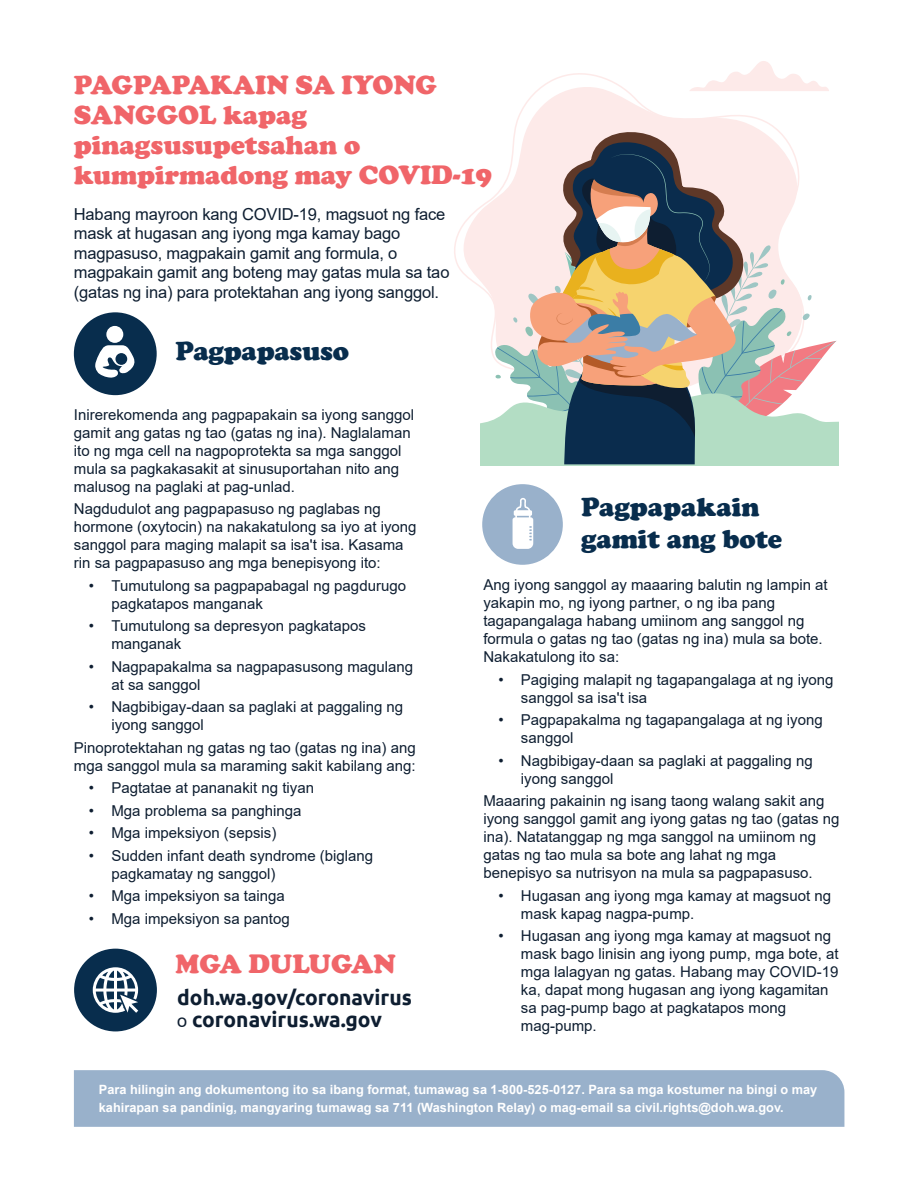
<style>
.page{position:relative;width:918px;height:1188px;background:#fff}
.page>*{position:absolute;margin:0;border:0;box-sizing:border-box;transform-origin:0 0}
.t1{font:900 27px/30px "Cooper";color:#f06569}
.t2{font:900 27px/32.4px "Cooper";color:#082d4d}
.t3{font:700 21px/22.5px "Ubuntu";color:#0e1e31}
.t4{font:16.5px/19.5px "Arial";letter-spacing:-.01em;color:#0e1e31}
.t5{font:15px/18px "Arial";color:#0e1e31}
.t6{font:700 12.75px/18px "Arial";color:#fff}
.s1{font-family:"Arial";font-weight:400;font-size:18px}
</style>
<div class="page">
<div style="left:74px;top:949px;width:83px;height:82px;background:#082d4d;border-radius:50%"></div>
<svg style="left:93px;top:967px;width:45px;height:46px"></svg>
<div style="left:482px;top:484px;width:81px;height:81px;background:#99b1cb;border-radius:50%"></div>
<svg style="left:513px;top:498px;width:20px;height:51px"></svg>
<div style="left:74px;top:312px;width:83px;height:83px;background:#082d4d;border-radius:50%"></div>
<div style="left:106px;top:326px;width:17px;height:17px;background:#fff;border-radius:50%"></div>
<svg style="left:95px;top:345px;width:40px;height:33px"></svg>
<div style="left:74px;top:1070px;width:770px;height:57px;background:#99b1cb"></div>
<svg style="left:460px;top:85px;width:293px;height:202px"></svg>
<svg style="left:689px;top:61px;width:140px;height:30px"></svg>
<svg style="left:480px;top:117px;width:358px;height:348px"></svg>
<h1 class="t1" style="left:74px;top:70px;width:420px">PAGPAPAKAIN SA IYONG<br>SANGGOL kapag pinagsusupetsahan o kumpirmadong may COVID-19</h1>
<p class="t4" style="left:74px;top:204px;width:377px">Habang mayroon kang COVID-19, magsuot ng face mask at hugasan ang iyong mga kamay bago magpasuso, magpakain gamit ang formula, o magpakain gamit ang boteng may gatas mula sa tao (gatas ng ina) para protektahan ang iyong sanggol.</p>
<h1 class="t2" style="left:176px;top:334px;width:175px">Pagpapasuso</h1>
<p class="t5" style="left:74px;top:405px;width:342px">Inirerekomenda ang pagpapakain sa iyong sanggol gamit ang gatas ng tao (gatas ng ina). Naglalaman ito ng mga cell na nagpoprotekta sa mga sanggol mula sa pagkakasakit at sinusuportahan nito ang malusog na paglaki at pag-unlad.</p>
<p class="t5" style="left:74px;top:500px;width:344px">Nagdudulot ang pagpapasuso ng paglabas ng hormone (oxytocin) na nakakatulong sa iyo at iyong sanggol para maging malapit sa isa't isa. Kasama rin sa pagpapasuso ang mga benepisyong ito:</p>
<p class="t5" style="left:111px;top:576px;width:296px;text-indent:-22px">• Tumutulong sa pagpapabagal ng pagdurugo pagkatapos manganak</p>
<p class="t5" style="left:111px;top:617px;width:256px;text-indent:-22px">• Tumutulong sa depresyon pagkatapos manganak</p>
<p class="t5" style="left:111px;top:657px;width:303px;text-indent:-22px">• Nagpapakalma sa nagpapasusong magulang at sa sanggol</p>
<p class="t5" style="left:111px;top:698px;width:293px;text-indent:-22px">• Nagbibigay-daan sa paglaki at paggaling ng iyong sanggol</p>
<p class="t5" style="left:74px;top:738px;width:343px">Pinoprotektahan ng gatas ng tao (gatas ng ina) ang mga sanggol mula sa maraming sakit kabilang ang:</p>
<p class="t5" style="left:89px;top:779px;width:227px">• Pagtatae at pananakit ng tiyan</p>
<p class="t5" style="left:89px;top:801px;width:214px">• Mga problema sa panghinga</p>
<p class="t5" style="left:89px;top:824px;width:189px">• Mga impeksiyon (sepsis)</p>
<p class="t5" style="left:111px;top:846px;width:263px;text-indent:-22px">• Sudden infant death syndrome (biglang pagkamatay ng sanggol)</p>
<p class="t5" style="left:89px;top:887px;width:197px">• Mga impeksiyon sa tainga</p>
<p class="t5" style="left:89px;top:909px;width:202px">• Mga impeksiyon sa pantog</p>
<h1 class="t1" style="left:176px;top:949px;width:222px">MGA DULUGAN</h1>
<h2 class="t3" style="left:177px;top:986px;width:236px">doh.wa.gov/coronavirus <span class="s1">o</span> coronavirus.wa.gov</h2>
<h1 class="t2" style="left:581px;top:490px;width:203px">Pagpapakain gamit ang bote</h1>
<p class="t5" style="left:483px;top:576px;width:346px">Ang iyong sanggol ay maaaring balutin ng lampin at yakapin mo, ng iyong partner, o ng iba pang tagapangalaga habang umiinom ang sanggol ng formula o gatas ng tao (gatas ng ina) mula sa bote.<br>Nakakatulong ito sa:</p>
<p class="t5" style="left:521px;top:670px;width:314px;text-indent:-22px">• Pagiging malapit ng tagapangalaga at ng iyong sanggol sa isa't isa</p>
<p class="t5" style="left:521px;top:711px;width:303px;text-indent:-22px">• Pagpapakalma ng tagapangalaga at ng iyong sanggol</p>
<p class="t5" style="left:521px;top:751px;width:293px;text-indent:-22px">• Nagbibigay-daan sa paglaki at paggaling ng iyong sanggol</p>
<p class="t5" style="left:483px;top:792px;width:358px">Maaaring pakainin ng isang taong walang sakit ang iyong sanggol gamit ang iyong gatas ng tao (gatas ng ina). Natatanggap ng mga sanggol na umiinom ng gatas ng tao mula sa bote ang lahat ng mga benepisyo sa nutrisyon na mula sa pagpapasuso.</p>
<p class="t5" style="left:521px;top:886px;width:312px;text-indent:-22px">• Hugasan ang iyong mga kamay at magsuot ng mask kapag nagpa-pump.</p>
<p class="t5" style="left:521px;top:927px;width:319px;text-indent:-22px">• Hugasan ang iyong mga kamay at magsuot ng mask bago linisin ang iyong pump, mga bote, at mga lalagyan ng gatas. Habang may COVID-19 ka, dapat mong hugasan ang iyong kagamitan sa pag-pump bago at pagkatapos mong mag-pump.</p>
<p class="t6" style="left:99px;top:1081px;width:720px">Para hilingin ang dokumentong ito sa ibang format, tumawag sa 1-800-525-0127. Para sa mga kostumer na bingi o may kahirapan sa pandinig, mangyaring tumawag sa 711 (Washington Relay) o mag-email sa civil.rights@doh.wa.gov.</p>
</div>
